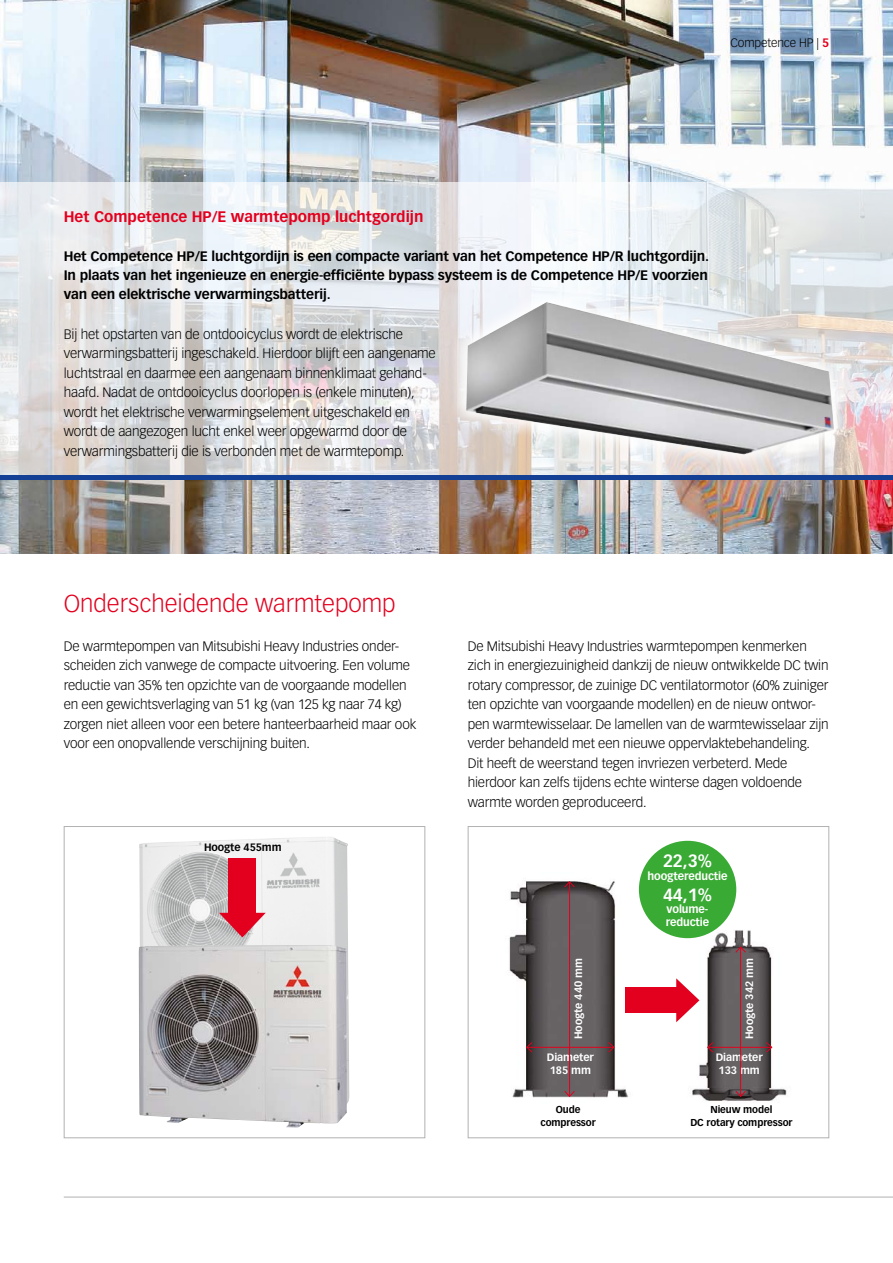
<style>
.page{position:relative;width:893px;height:1263px;background:#fff}
.page>*{position:absolute;margin:0;border:0;box-sizing:border-box;transform-origin:0 0}
.t1{font:300 24px "Vectora LT Std";color:#e3001e}
.t2{font:700 17.4px "Vectora LT Std";color:#fff}
.t3{font:700 15px "Vectora LT Std";color:#e3001e}
.t4{font:300 13.5px/19.5px "Vectora LT Std";letter-spacing:-.01em;color:#000}
.t5{font:700 13.5px/19.5px "Vectora LT Std";letter-spacing:-.01em;color:#000;text-align:justify}
.t6{font:300 12px "Vectora LT Std";letter-spacing:-.01em;color:#000}
.t7{font:700 11.1px/12.6px "Vectora LT Std";letter-spacing:-.01em;color:#fff}
.t8{font:700 10.5px/13.5px "Vectora LT Std";letter-spacing:-.01em;color:#fff}
.t9{font:700 10.5px "Vectora LT Std";letter-spacing:-.01em;color:#000}
.t10{font:700 9.9px/12.8px "Vectora LT Std";letter-spacing:-.01em;color:#000;text-align:center}
.s1{font-weight:700;color:#e3001e}
</style>
<div class="page">
<div style="left:468px;top:826px;width:361px;height:312px;background:#fff;border:1px solid #b1b2b3"></div>
<div style="left:64px;top:826px;width:361px;height:312px;background:#fff;border:1px solid #b1b2b3"></div>
<img style="left:139px;top:837px;width:210px;height:267px">
<img style="left:0;top:0;width:893px;height:553px">
<svg style="left:0;top:183px;width:893px;height:292px"></svg>
<hr style="left:0;top:475px;width:893px;height:4px;background:#134094">
<svg style="left:446px;top:282px;width:404px;height:187px;background:#cccbcb"></svg>
<img style="left:524px;top:302px;width:23px;height:12px">
<hr style="left:64px;top:1197px;width:829px;height:1px;background:#b1b2b3">
<img style="left:139px;top:945px;width:208px;height:183px">
<svg style="left:219px;top:913px;width:47px;height:24px"></svg>
<div style="left:229px;top:858px;width:27px;height:58px;background:#e3001e"></div>
<img style="left:509px;top:881px;width:120px;height:217px">
<hr style="left:569px;top:882px;width:1px;height:214px;background:#e3001e">
<svg style="left:564px;top:881px;width:11px;height:7px"></svg>
<svg style="left:564px;top:1090px;width:11px;height:7px"></svg>
<hr style="left:527px;top:1047px;width:87px;height:1px;background:#e3001e">
<svg style="left:526px;top:1041px;width:7px;height:12px"></svg>
<svg style="left:608px;top:1041px;width:7px;height:12px"></svg>
<img style="left:685px;top:873px;width:102px;height:228px">
<hr style="left:708px;top:1047px;width:64px;height:1px;background:#e3001e">
<svg style="left:707px;top:1041px;width:7px;height:12px"></svg>
<svg style="left:765px;top:1041px;width:8px;height:12px"></svg>
<hr style="left:740px;top:947px;width:1px;height:149px;background:#e3001e">
<svg style="left:735px;top:946px;width:11px;height:7px"></svg>
<svg style="left:735px;top:1090px;width:11px;height:7px"></svg>
<svg style="left:676px;top:978px;width:23px;height:44px"></svg>
<div style="left:625px;top:987px;width:54px;height:26px;background:#e3001e"></div>
<div style="left:639px;top:841px;width:97px;height:97px;background:#39aa34;border-radius:50%"></div>
<p class="t6" style="left:730px;top:36px;width:100px">Competence HP | <span class="s1">5</span></p>
<p class="t3" style="left:64px;top:207px;width:361px">Het Competence HP/E warmtepomp luchtgordijn</p>
<p class="t5" style="left:64px;top:246px;width:647px">Het Competence HP/E luchtgordijn is een compacte variant van het Competence HP/R luchtgordijn.<br>In plaats van het ingenieuze en energie-efficiënte bypass systeem is de Competence HP/E voorzien van een elektrische verwarmingsbatterij.</p>
<p class="t4" style="left:64px;top:324px;width:374px">Bij het opstarten van de ontdooicyclus wordt de elektrische verwarmingsbatterij ingeschakeld. Hierdoor blijft een aangename luchtstraal en daarmee een aangenaam binnenklimaat gehand&shy;haafd. Nadat de ontdooicyclus doorlopen is (enkele minuten), wordt het elektrische verwarmingselement uitgeschakeld en wordt de aangezogen lucht enkel weer opgewarmd door de verwarmingsbatterij die is verbonden met de warmtepomp.</p>
<h1 class="t1" style="left:64px;top:589px;width:333px">Onderscheidende warmtepomp</h1>
<p class="t4" style="left:64px;top:636px;width:354px">De warmtepompen van Mitsubishi Heavy Industries onder&shy;scheiden zich vanwege de compacte uitvoering. Een volume reductie van 35% ten opzichte van de voorgaande modellen en een gewichtsverlaging van 51 kg (van 125 kg naar 74 kg) zorgen niet alleen voor een betere hanteerbaarheid maar ook voor een onopvallende verschijning buiten.</p>
<p class="t4" style="left:468px;top:636px;width:362px">De Mitsubishi Heavy Industries warmtepompen kenmerken zich in energiezuinigheid dankzij de nieuw ontwikkelde DC twin rotary compressor, de zuinige DC ventilatormotor (60% zuiniger ten opzichte van voorgaande modellen) en de nieuw ontwor&shy;pen warmtewisselaar. De lamellen van de warmtewisselaar zijn verder behandeld met een nieuwe oppervlaktebehandeling.<br>Dit heeft de weerstand tegen invriezen verbeterd. Mede hierdoor kan zelfs tijdens echte winterse dagen voldoende warmte worden geproduceerd.</p>
<p class="t9" style="left:204px;top:841px;width:79px">Hoogte 455mm</p>
<p class="t8" style="left:571px;top:1039px;width:82px;rotate:-90deg">Hoogte 440 mm</p>
<p class="t8" style="left:547px;top:1050px;width:48px">Diameter<br>185 mm</p>
<p class="t10" style="left:541px;top:1103px;width:57px">Oude compressor</p>
<p class="t2" style="left:663px;top:850px;width:50px">22,3%</p>
<p class="t7" style="left:647px;top:870px;width:82px">hoogtereductie</p>
<p class="t2" style="left:663px;top:884px;width:50px">44,1%</p>
<p class="t7" style="left:666px;top:903px;width:45px">volume&shy;reductie</p>
<p class="t8" style="left:743px;top:1039px;width:82px;rotate:-90deg">Hoogte 342 mm</p>
<p class="t8" style="left:716px;top:1050px;width:48px">Diameter<br>133 mm</p>
<p class="t10" style="left:690px;top:1103px;width:104px">Nieuw model<br>DC rotary compressor</p>
</div>
